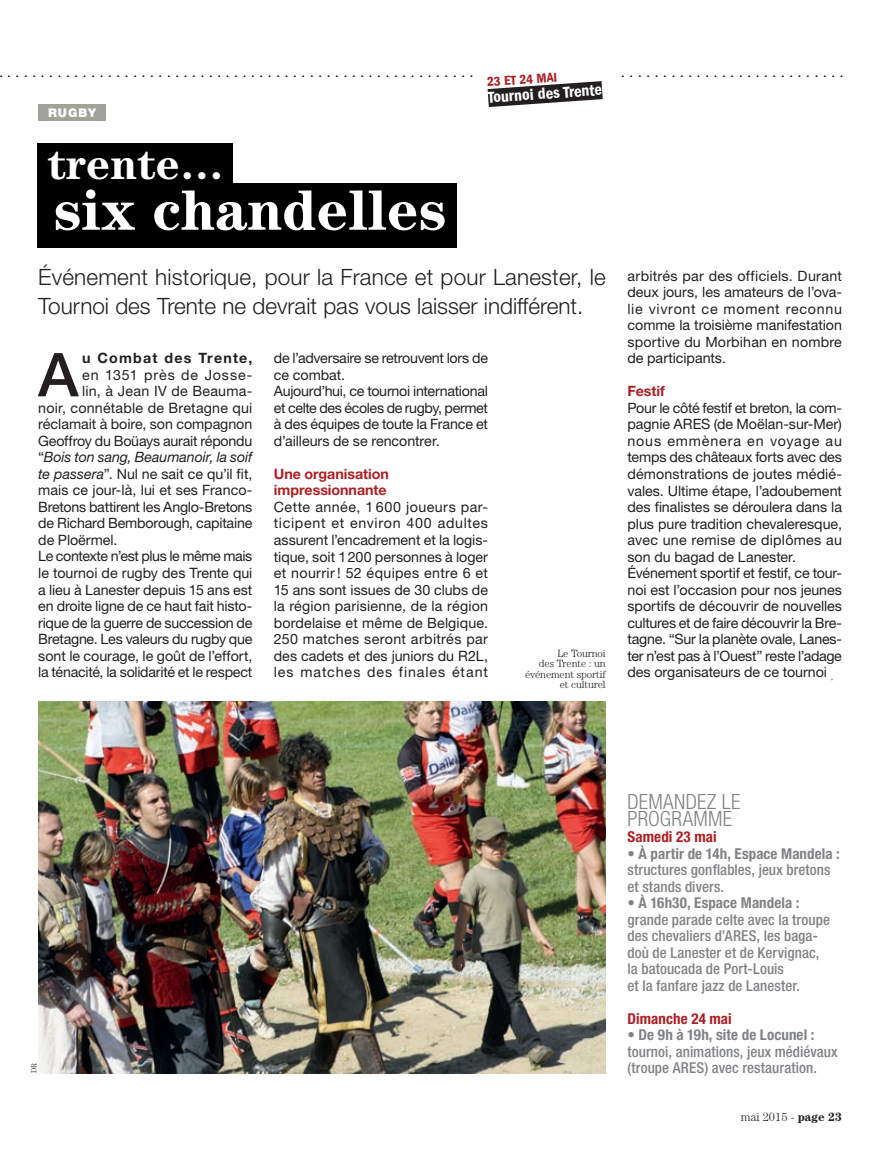
<style>
.page{position:relative;width:893px;height:1149px;background:#fff}
.page>*{position:absolute;margin:0;border:0;box-sizing:border-box;transform-origin:0 0}
.t1{font:500 60.45px "Helvetica Neue LT Std";color:#231f20}
.t2{font:700 57.6px "Century";color:#fff}
.t3{font:700 43.65px "Century";color:#fff}
.t4{font:300 22.5px/28.5px "Helvetica Neue LT Std";color:#231f20}
.t5{font:300 condensed 21px/16.5px "Helvetica Neue LT Std";letter-spacing:.01em;color:#808285}
.t6{font:16.5px "ITC Franklin Gothic Std Dm Cd";color:#fff}
.t7{font:500 condensed 15px/16.5px "Helvetica Neue LT Std";letter-spacing:.005em;color:#808285}
.t8{font:700 condensed 15px "Helvetica Neue LT Std";letter-spacing:.005em;color:#808285}
.t9{font:700 condensed 15px "Helvetica Neue LT Std";letter-spacing:.005em;color:#af1e22}
.t10{font:14.25px/16.5px "Helvetica Neue LT Std";letter-spacing:-.005em;color:#231f20}
.t11{font:700 14.25px/16.5px "Helvetica Neue LT Std";letter-spacing:-.005em;color:#af1e22}
.t12{font:italic 14.25px "Helvetica Neue LT Std";letter-spacing:-.005em;color:#231f20}
.t13{font:14.25px "Helvetica Neue LT Std";letter-spacing:-.03em;color:#231f20}
.t14{font:14.25px "Helvetica Neue LT Std";letter-spacing:.015em;color:#231f20}
.t15{font:14.25px "Helvetica Neue LT Std";letter-spacing:.02em;color:#231f20}
.t16{font:14.25px "Helvetica Neue LT Std";letter-spacing:.06em;color:#231f20}
.t17{font:700 14.25px "Helvetica Neue LT Std";letter-spacing:.08em;color:#231f20}
.t18{font:13.5px "ITC Franklin Gothic Std Dm Cd";color:#af1e22}
.t19{font:300 12px "Century";color:#231f20}
.t20{font:900 12px "Helvetica Neue LT Std";letter-spacing:.08em;color:#fff}
.t21{font:700 10.5px "Century";color:#000}
.t22{font:300 10.5px/10.5px "Century";letter-spacing:-.01em;color:#231f20;text-align:right}
.t23{font:300 7.5px "Century";color:#231f20}
.s1{font-style:normal}
.s2{font-style:italic}
.s3{font-weight:700}
</style>
<div class="page">
<img style="left:38px;top:701px;width:568px;height:372px">
<div style="left:38px;top:104px;width:68px;height:17px;background:#a0a397"></div>
<div style="left:37px;top:144px;width:196px;height:50px;background:#000"></div>
<div style="left:37px;top:183px;width:420px;height:65px;background:#000"></div>
<svg style="left:487px;top:81px;width:116px;height:26px"></svg>
<p class="t18" style="left:487px;top:74px;width:72px;rotate:-4deg">23 ET 24 MAI</p>
<p class="t6" style="left:487px;top:88px;width:116px;rotate:-4deg">Tournoi des Trente</p>
<p class="t21" style="left:-1px;top:67px;width:835px">. . . . . . . . . . . . . . . . . . . . . . . . . . . . . . . . . . . . . . . . . . . . . . . . . . . . . . . . . . . . . . . . . . . . . . . . . . . . . . . . . . . . . . . . . . . . . . . . . . . .</p>
<p class="t20" style="left:48px;top:105px;width:50px">RUGBY</p>
<h3 class="t3" style="left:47px;top:138px;width:178px">trente…</h3>
<h2 class="t2" style="left:54px;top:176px;width:394px">six chandelles</h2>
<h3 class="t4" style="left:38px;top:262px;width:569px">Événement historique, pour la France et pour Lanester, le<br>Tournoi des Trente ne devrait pas vous laisser indifférent.</h3>
<h1 class="t1" style="left:38px;top:338px;width:42px">A</h1>
<p class="t17" style="left:82px;top:349px;width:172px">u Combat des Trente,</p>
<p class="t16" style="left:82px;top:366px;width:172px">en 1351 près de Josse-</p>
<p class="t15" style="left:82px;top:382px;width:172px">lin, à Jean IV de Beauma-</p>
<p class="t14" style="left:38px;top:399px;width:216px">noir, connétable de Bretagne qui</p>
<p class="t10" style="left:38px;top:415px;width:216px">réclamait à boire, son compagnon</p>
<p class="t10" style="left:38px;top:432px;width:216px">Geoffroy du Boüays aurait répondu</p>
<p class="t12" style="left:38px;top:448px;width:216px"><span class="s1">“</span>Bois ton sang, Beaumanoir, la soif</p>
<p class="t10" style="left:38px;top:465px;width:216px"><span class="s2">te passera</span>”. Nul ne sait ce qu’il fit,</p>
<p class="t10" style="left:38px;top:482px;width:216px">mais ce jour-là, lui et ses Franco-</p>
<p class="t10" style="left:38px;top:498px;width:216px">Bretons battirent les Anglo-Bretons</p>
<p class="t10" style="left:38px;top:515px;width:216px">de Richard Bemborough, capitaine</p>
<p class="t10" style="left:38px;top:531px;width:81px">de Ploërmel.</p>
<p class="t13" style="left:38px;top:547px;width:216px">Le contexte n’est plus le même mais</p>
<p class="t10" style="left:38px;top:564px;width:216px">le tournoi de rugby des Trente qui</p>
<p class="t10" style="left:38px;top:581px;width:216px">a lieu à Lanester depuis 15 ans est</p>
<p class="t10" style="left:38px;top:597px;width:216px">en droite ligne de ce haut fait histo-</p>
<p class="t10" style="left:38px;top:614px;width:216px">rique de la guerre de succession de</p>
<p class="t10" style="left:38px;top:630px;width:216px">Bretagne. Les valeurs du rugby que</p>
<p class="t10" style="left:38px;top:647px;width:216px">sont le courage, le goût de l’effort,</p>
<p class="t10" style="left:38px;top:663px;width:216px">la ténacité, la solidarité et le respect</p>
<p class="t10" style="left:274px;top:350px;width:216px">de l’adversaire se retrouvent lors de ce combat.<br>Aujourd’hui, ce tournoi international et celte des écoles de rugby, permet à des équipes de toute la France et d’ailleurs de se rencontrer.</p>
<p class="t11" style="left:274px;top:465px;width:117px">Une organisation impressionnante</p>
<p class="t10" style="left:274px;top:498px;width:216px;text-align:justify">Cette année, 1 600 joueurs par&shy;ticipent et environ 400 adultes assurent l’encadrement et la logis&shy;tique, soit 1200 personnes à loger et nourrir! 52 équipes entre 6 et 15 ans sont issues de 30 clubs de la région parisienne, de la région bordelaise et même de Belgique.<br>250 matches seront arbitrés par des cadets et des juniors du R2L, les matches des finales étant</p>
<p class="t22" style="left:525px;top:647px;width:82px">Le Tournoi<br>des Trente : un événement sportif et culturel</p>
<p class="t10" style="left:627px;top:267px;width:216px;text-align:justify">arbitrés par des officiels. Durant deux jours, les amateurs de l’ova&shy;lie vivront ce moment reconnu comme la troisième manifestation sportive du Morbihan en nombre de participants.</p>
<p class="t11" style="left:627px;top:382px;width:39px">Festif</p>
<p class="t10" style="left:627px;top:399px;width:216px">Pour le côté festif et breton, la com&shy;pagnie ARES (de Moëlan-sur-Mer) nous emmènera en voyage au temps des châteaux forts avec des démonstrations de joutes médié&shy;vales. Ultime étape, l’adoubement des finalistes se déroulera dans la plus pure tradition chevaleresque, avec une remise de diplômes au son du bagad de Lanester.<br>Événement sportif et festif, ce tour&shy;noi est l’occasion pour nos jeunes sportifs de découvrir de nouvelles cultures et de faire découvrir la Bre&shy;tagne. “Sur la planète ovale, Lanes&shy;ter n’est pas à l’Ouest” reste l’adage des organisateurs de ce tournoi <sub>•</sub></p>
<p class="t23" style="left:30px;top:1072px;width:12px;rotate:-90deg">DR</p>
<h3 class="t5" style="left:627px;top:793px;width:114px">DEMANDEZ LE<br>PROGRAMME</h3>
<p class="t9" style="left:627px;top:827px;width:91px">Samedi 23 mai</p>
<p class="t8" style="left:627px;top:844px;width:214px">• À partir de 14h, Espace Mandela :</p>
<p class="t7" style="left:627px;top:861px;width:205px">structures gonflables, jeux bretons et stands divers.</p>
<p class="t8" style="left:627px;top:893px;width:174px">• À 16h30, Espace Mandela :</p>
<p class="t7" style="left:627px;top:910px;width:204px">grande parade celte avec la troupe des chevaliers d’ARES, les baga&shy;doù de Lanester et de Kervignac, la batoucada de Port-Louis<br>et la fanfare jazz de Lanester.</p>
<p class="t9" style="left:627px;top:1009px;width:106px">Dimanche 24 mai</p>
<p class="t8" style="left:627px;top:1025px;width:188px">• De 9h à 19h, site de Locunel :</p>
<p class="t7" style="left:627px;top:1042px;width:212px">tournoi, animations, jeux médiévaux (troupe ARES) avec restauration.</p>
<p class="t19" style="left:741px;top:1109px;width:103px">mai 2015 - <span class="s3">page 23</span></p>
</div>
